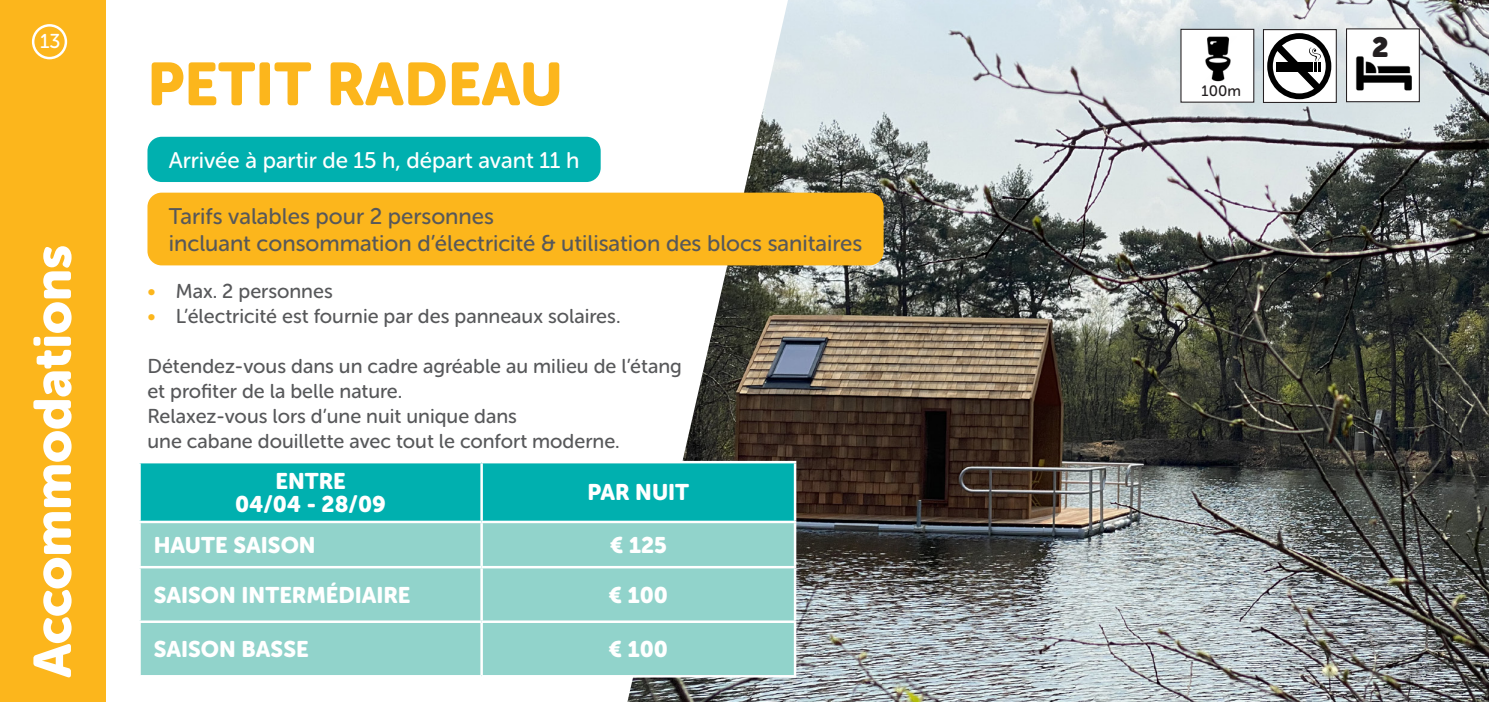
<style>
.page{position:relative;width:1489px;height:702px;background:#fff}
.page>*{position:absolute;margin:0;border:0;box-sizing:border-box;transform-origin:0 0}
.Paragraph_Style_1{font:60px "Museo Sans Rounded 900";color:#fcb61c}
.Paragraph_Style_1-2{font:52.5px "Museo Sans Rounded 900";color:#fff}
.t1{font:28px "Museo Sans Rounded";color:#231f20}
.arcering_geel{font:22.5px/27.5px "Museo Sans Rounded 500";color:#57585a}
.Paragraph_Style_1-3{font:22.5px "Museo Sans Rounded 900";color:#fff}
.arcering_aankomst{font:22.5px "Museo Sans Rounded 500";color:#fff}
.t2{font:20px "Museo Sans Rounded 500";color:#57585a}
.t3{font:20px "Museo Sans Rounded 500";color:#fff}
.t4{font:15px "Museo Sans Rounded 500";color:#231f20}
.s1{color:#fcb61c}
</style>
<div class="page">
<img style="left:788px;top:0;width:700px;height:702px">
<svg style="left:148px;top:1px;width:640px;height:701px"></svg>
<div style="left:147px;top:137px;width:453px;height:45px;background:#00b0af;border-radius:14px"></div>
<div style="left:147px;top:193px;width:736px;height:72px;background:#fcb61c;border-radius:14px"></div>
<div style="left:0;top:0;width:106px;height:702px;background:#fcb61c"></div>
<div style="left:32px;top:24px;width:35px;height:35px;border:2px solid #fff;border-radius:50%"></div>
<div style="left:1345px;top:28px;width:74px;height:74px;background:#fff;border:1px solid #241f21"></div>
<div style="left:141px;top:463px;width:652px;height:57px;background:#00b0af"></div>
<div style="left:141px;top:523px;width:652px;height:152px;background:#91d3cb"></div>
<hr style="left:138px;top:461px;width:343px;height:2px;background:#fff">
<hr style="left:481px;top:461px;width:315px;height:2px;background:#fff">
<hr style="left:480px;top:463px;width:3px;height:57px;background:#fff">
<hr style="left:793px;top:463px;width:3px;height:57px;background:#fff">
<hr style="left:138px;top:520px;width:343px;height:3px;background:#fff">
<hr style="left:481px;top:520px;width:315px;height:3px;background:#fff">
<hr style="left:480px;top:523px;width:3px;height:43px;background:#fff">
<hr style="left:793px;top:523px;width:3px;height:43px;background:#fff">
<hr style="left:138px;top:566px;width:343px;height:2px;background:#fff">
<hr style="left:481px;top:566px;width:315px;height:2px;background:#fff">
<hr style="left:480px;top:568px;width:3px;height:52px;background:#fff">
<hr style="left:793px;top:568px;width:3px;height:52px;background:#fff">
<hr style="left:138px;top:620px;width:343px;height:3px;background:#fff">
<hr style="left:481px;top:620px;width:315px;height:3px;background:#fff">
<hr style="left:480px;top:623px;width:3px;height:52px;background:#fff">
<hr style="left:793px;top:623px;width:3px;height:52px;background:#fff">
<hr style="left:138px;top:675px;width:343px;height:2px;background:#fff">
<hr style="left:481px;top:675px;width:315px;height:2px;background:#fff">
<div style="left:1262px;top:29px;width:74px;height:74px;background:#fff;border:1px solid #241f21"></div>
<svg style="left:1267px;top:33px;width:64px;height:66px"></svg>
<img style="left:1356px;top:56px;width:56px;height:35px">
<div style="left:1180px;top:29px;width:74px;height:74px;background:#fff;border:1px solid #241f21"></div>
<img style="left:1205px;top:36px;width:26px;height:46px">
<p class="t3" style="left:40px;top:30px;width:22px">13</p>
<p class="t1" style="left:1371px;top:30px;width:18px">2</p>
<p class="Paragraph_Style_1-2" style="left:23px;top:677px;width:434px;rotate:-90deg">Accommodations</p>
<p class="Paragraph_Style_1" style="left:147px;top:50px;width:417px">PETIT RADEAU</p>
<p class="arcering_aankomst" style="left:169px;top:148px;width:412px">Arrivée à partir de 15 h, départ avant 11 h</p>
<p class="arcering_geel" style="left:169px;top:202px;width:695px">Tarifs valables pour 2 personnes<br>incluant consommation d’électricité &amp; utilisation des blocs sanitaires</p>
<p class="t2" style="left:147px;top:280px;width:187px"><span class="s1">•</span> Max. 2 personnes</p>
<p class="t2" style="left:147px;top:305px;width:474px"><span class="s1">•</span> L’électricité est fournie par des panneaux solaires.</p>
<p class="t2" style="left:147px;top:355px;width:536px">Détendez-vous dans un cadre agréable au milieu de l’étang</p>
<p class="t2" style="left:147px;top:380px;width:256px">et profiter de la belle nature.</p>
<p class="t2" style="left:147px;top:405px;width:371px">Relaxez-vous lors d’une nuit unique dans</p>
<p class="t2" style="left:147px;top:430px;width:474px">une cabane douillette avec tout le confort moderne.</p>
<p class="Paragraph_Style_1-3" style="left:275px;top:468px;width:72px">ENTRE</p>
<p class="Paragraph_Style_1-3" style="left:235px;top:491px;width:152px">04/04 - 28/09</p>
<p class="Paragraph_Style_1-3" style="left:587px;top:480px;width:103px">PAR NUIT</p>
<p class="Paragraph_Style_1-3" style="left:154px;top:532px;width:163px">HAUTE SAISON</p>
<p class="Paragraph_Style_1-3" style="left:609px;top:532px;width:59px">€ 125</p>
<p class="Paragraph_Style_1-3" style="left:154px;top:582px;width:258px">SAISON INTERMÉDIAIRE</p>
<p class="Paragraph_Style_1-3" style="left:608px;top:582px;width:61px">€ 100</p>
<p class="Paragraph_Style_1-3" style="left:154px;top:636px;width:156px">SAISON BASSE</p>
<p class="Paragraph_Style_1-3" style="left:608px;top:636px;width:61px">€ 100</p>
<p class="t4" style="left:1201px;top:83px;width:41px">100m</p>
</div>
